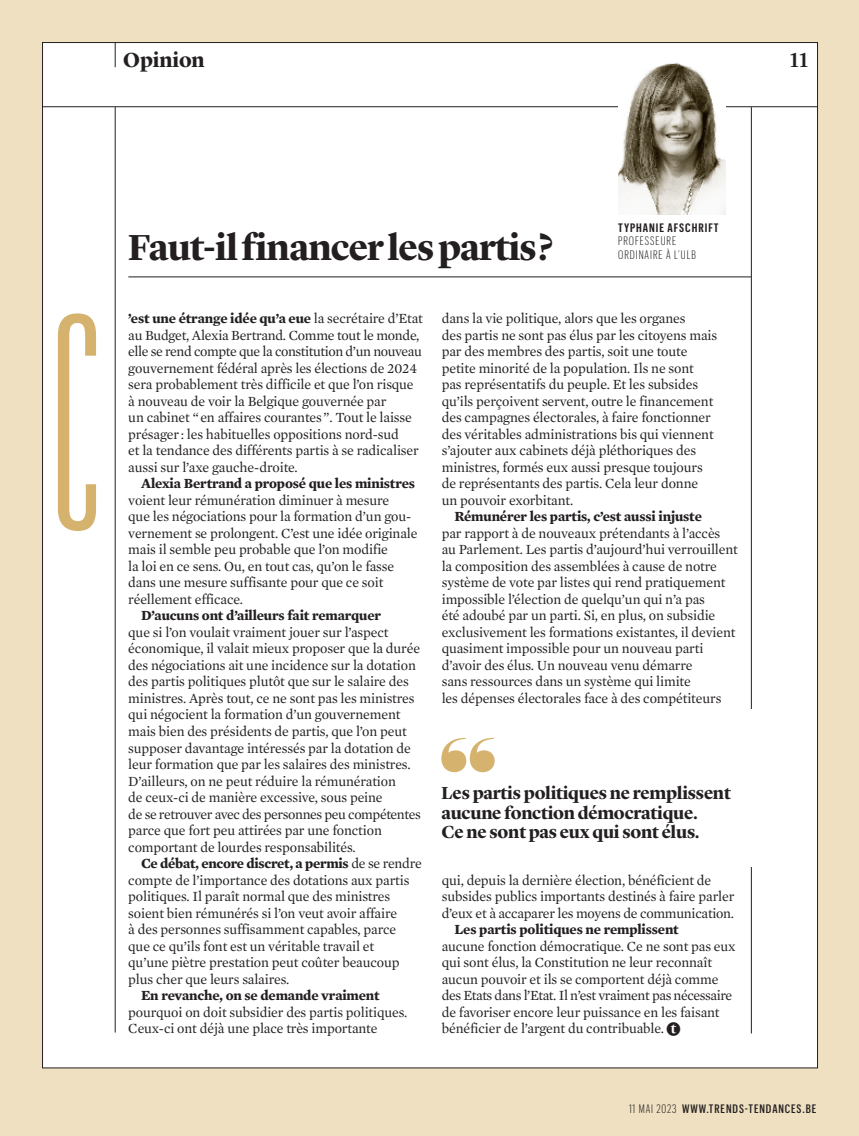
<style>
.page{position:relative;width:859px;height:1136px;background:#fff}
.page>*{position:absolute;margin:0;border:0;box-sizing:border-box;transform-origin:0 0}
.t1{font:300px "Graphik XXXX Cond";color:#d5b36e}
.t2{font:700 37.5px "Lyon Display";letter-spacing:-.02em;color:#231f20}
.t3{font:700 21px "Lyon Display";letter-spacing:-.005em;color:#231f20}
.t4{font:500 21px "Lyon Display";color:#231f20}
.t5{font:700 18px/19.5px "Lyon Display";letter-spacing:-.015em;color:#231f20}
.t6{font:14.25px/16.5px "Mercury Text G1";letter-spacing:-.01em;color:#231f20}
.t7{font:700 14.25px "Mercury Text G1";letter-spacing:-.01em;color:#231f20}
.t8{font:500 12px "Graphik X Cond";letter-spacing:.075em;color:#231f20}
.t9{font:300 12px/13.5px "Graphik X Cond";letter-spacing:.08em;color:#231f20}
.t10{font:600 12px "Graphik X Cond";letter-spacing:.08em;color:#231f20}
.s1{font-weight:700}
.s2{font-family:"Final Trends";font-size:13.5px}
.s3{font-weight:300}
</style>
<div class="page">
<div style="left:0;top:0;width:859px;height:1135px;background:#efe0c2"></div>
<div style="left:43px;top:43px;width:774px;height:1024px;background:#fff"></div>
<hr style="left:42px;top:106px;width:776px;height:1px;background:#231f20">
<svg style="left:115px;top:43px;width:1px;height:24px"></svg>
<hr style="left:115px;top:107px;width:1px;height:925px;background:#231f20">
<hr style="left:751px;top:107px;width:1px;height:926px;background:#231f20">
<hr style="left:128px;top:276px;width:623px;height:1px;background:#231f20">
<div style="left:441px;top:709px;width:342px;height:157px;background:#fff"></div>
<svg style="left:441px;top:737px;width:54px;height:35px"></svg>
<img style="left:618px;top:62px;width:107px;height:153px">
<h3 class="t3" style="left:123px;top:44px;width:83px">Opinion</h3>
<h3 class="t4" style="left:790px;top:44px;width:19px">11</h3>
<h1 class="t1" style="left:53px;top:264px;width:49px">C</h1>
<h2 class="t2" style="left:128px;top:219px;width:427px">Faut-il financer les partis ?</h2>
<p class="t10" style="left:618px;top:219px;width:102px">TYPHANIE AFSCHRIFT</p>
<p class="t9" style="left:618px;top:233px;width:79px">PROFESSEURE<br>ORDINAIRE À L’ULB</p>
<p class="t6" style="left:128px;top:309px;width:296px"><span class="s1">’est une étrange idée qu’a eue</span> la secrétaire d’Etat au Budget, Alexia Bertrand. Comme tout le monde, elle se rend compte que la constitution d’un nouveau gouvernement fédéral après les élections de 2024 sera probablement très difficile et que l’on risque à nouveau de voir la Belgique gouvernée par<br>un cabinet “ en affaires courantes ”. Tout le laisse présager : les habituelles oppositions nord-sud<br>et la tendance des différents partis à se radicaliser aussi sur l’axe gauche-droite.</p>
<p class="t7" style="left:141px;top:472px;width:275px">Alexia Bertrand a proposé que les ministres</p>
<p class="t6" style="left:128px;top:491px;width:291px">voient leur rémunération diminuer à mesure<br>que les négociations pour la formation d’un gou&shy;vernement se prolongent. C’est une idée originale mais il semble peu probable que l’on modifie<br>la loi en ce sens. Ou, en tout cas, qu’on le fasse dans une mesure suffisante pour que ce soit réellement efficace.</p>
<p class="t7" style="left:141px;top:604px;width:242px">D’aucuns ont d’ailleurs fait remarquer</p>
<p class="t6" style="left:128px;top:623px;width:294px">que si l’on voulait vraiment jouer sur l’aspect économique, il valait mieux proposer que la durée des négociations ait une incidence sur la dotation des partis politiques plutôt que sur le salaire des ministres. Après tout, ce ne sont pas les ministres qui négocient la formation d’un gouvernement mais bien des présidents de partis, que l’on peut supposer davantage intéressés par la dotation de leur formation que par les salaires des ministres.<br>D’ailleurs, on ne peut réduire la rémunération<br>de ceux-ci de manière excessive, sous peine<br>de se retrouver avec des personnes peu compétentes parce que fort peu attirées par une fonction comportant de lourdes responsabilités.</p>
<p class="t6" style="left:128px;top:854px;width:295px;text-indent:13px"><span class="s1">Ce débat, encore discret, a permis</span> de se rendre compte de l’importance des dotations aux partis politiques. Il paraît normal que des ministres soient bien rémunérés si l’on veut avoir affaire<br>à des personnes suffisamment capables, parce<br>que ce qu’ils font est un véritable travail et<br>qu’une piètre prestation peut coûter beaucoup plus cher que leurs salaires.</p>
<p class="t7" style="left:141px;top:984px;width:240px">En revanche, on se demande vraiment</p>
<p class="t6" style="left:128px;top:1002px;width:281px">pourquoi on doit subsidier des partis politiques.<br>Ceux-ci ont déjà une place très importante</p>
<p class="t6" style="left:442px;top:309px;width:277px">dans la vie politique, alors que les organes<br>des partis ne sont pas élus par les citoyens mais par des membres des partis, soit une toute petite minorité de la population. Ils ne sont pas représentatifs du peuple. Et les subsides qu’ils perçoivent servent, outre le financement des campagnes électorales, à faire fonctionner des véritables administrations bis qui viennent s’ajouter aux cabinets déjà pléthoriques des ministres, formés eux aussi presque toujours de représentants des partis. Cela leur donne un pouvoir exorbitant.</p>
<p class="t7" style="left:454px;top:505px;width:249px">Rémunérer les partis, c’est aussi injuste</p>
<p class="t6" style="left:442px;top:524px;width:298px">par rapport à de nouveaux prétendants à l’accès au Parlement. Les partis d’aujourd’hui verrouillent la composition des assemblées à cause de notre système de vote par listes qui rend pratiquement impossible l’élection de quelqu’un qui n’a pas<br>été adoubé par un parti. Si, en plus, on subsidie exclusivement les formations existantes, il devient quasiment impossible pour un nouveau parti d’avoir des élus. Un nouveau venu démarre<br>sans ressources dans un système qui limite<br>les dépenses électorales face à des compétiteurs</p>
<p class="t5" style="left:441px;top:782px;width:291px">Les partis politiques ne remplissent aucune fonction démocratique.<br>Ce ne sont pas eux qui sont élus.</p>
<p class="t6" style="left:442px;top:870px;width:294px">qui, depuis la dernière élection, bénéficient de subsides publics importants destinés à faire parler d’eux et à accaparer les moyens de communication.</p>
<p class="t7" style="left:454px;top:918px;width:226px">Les partis politiques ne remplissent</p>
<p class="t6" style="left:442px;top:936px;width:296px">aucune fonction démocratique. Ce ne sont pas eux qui sont élus, la Constitution ne leur reconnaît aucun pouvoir et ils se comportent déjà comme des Etats dans l’Etat. Il n’est vraiment pas nécessaire de favoriser encore leur puissance en les faisant bénéficier de l’argent du contribuable. <span class="s2">z</span></p>
<p class="t8" style="left:629px;top:1099px;width:189px"><span class="s3">11 MAI 2023</span> WWW.TRENDS-TENDANCES.BE</p>
</div>
